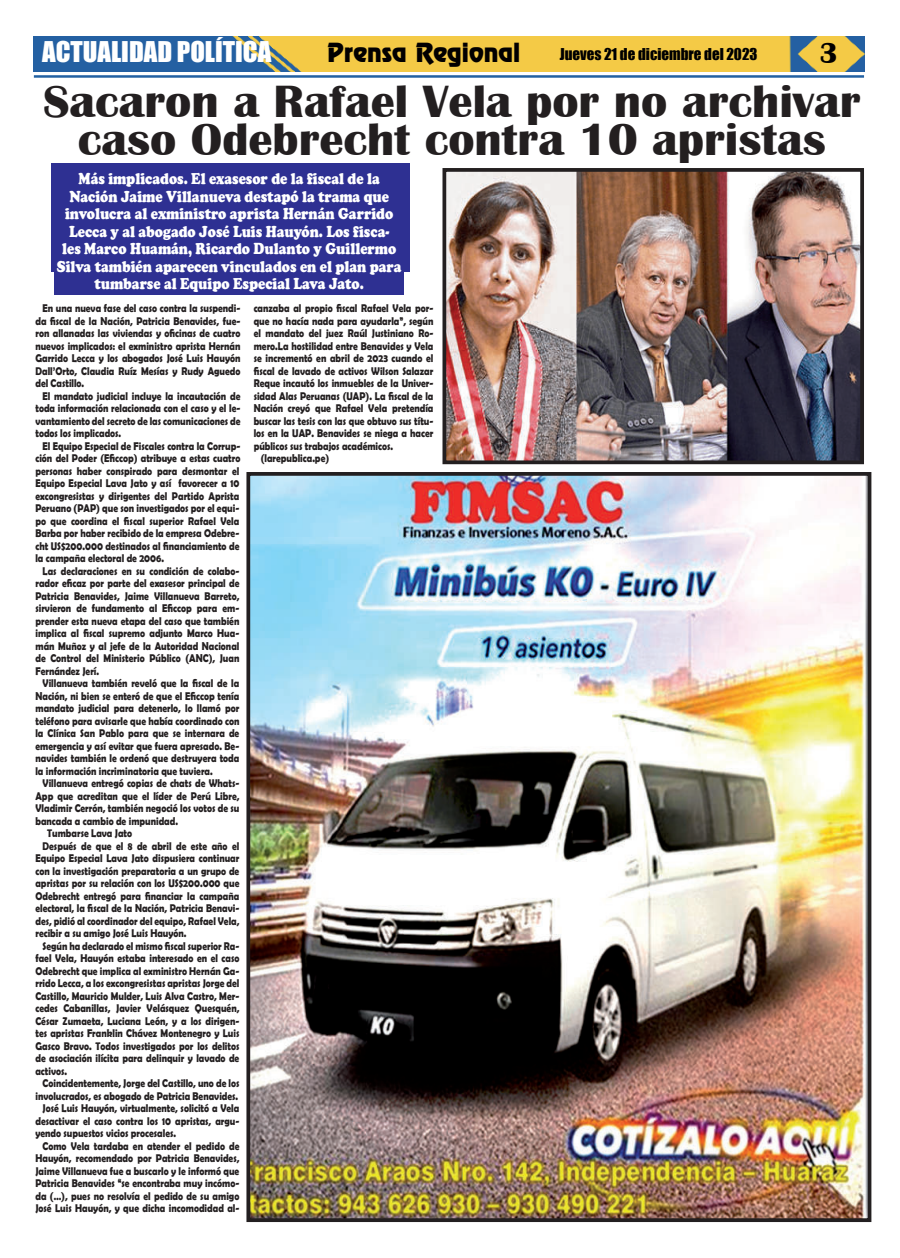
<style>
.page{position:relative;width:900px;height:1258px;background:#fff}
.page>*{position:absolute;margin:0;border:0;box-sizing:border-box;transform-origin:0 0}
.t1{font:700 46.5px/38.8px "Britannic";color:#231f20;text-align:center;scale:1.04 1}
.t2{font:700 30px "Britannic";color:#020000}
.t3{font:26.25px "Impact";color:#fff}
.t4{font:23.75px "Renfrew Normal";color:#020000}
.t5{font:900 16.25px/17.5px "Cooper";color:#fff;text-align:center;scale:.84 1}
.t6{font:15px "Impact";color:#000}
.t7{font:700 11.25px/12.5px "Berlin Sans FB Demi";color:#231f20;text-align:justify;scale:.84 1}
</style>
<div class="page">
<hr style="left:34px;top:75px;width:830px;height:3px;background:#2361a2">
<img style="left:34px;top:36px;width:830px;height:36px">
<img style="left:251px;top:477px;width:615px;height:740px">
<div style="left:246px;top:472px;width:625px;height:750px;border:4px solid #231f20"></div>
<img style="left:448px;top:173px;width:411px;height:286px">
<div style="left:443px;top:168px;width:421px;height:296px;border:4px solid #231f20"></div>
<div style="left:52px;top:163px;width:358px;height:109px;background:#2e3092"></div>
<div style="left:55px;top:170px;width:349px;height:125px;background:#2e3092"></div>
<h3 class="t3" style="left:42px;top:40px;width:231px">ACTUALIDAD POLÍTICA</h3>
<h3 class="t4" style="left:327px;top:42px;width:194px">Prensa Regional</h3>
<h3 class="t6" style="left:560px;top:47px;width:199px">Jueves 21 de diciembre del 2023</h3>
<h2 class="t2" style="left:820px;top:43px;width:20px">3</h2>
<h1 class="t1" style="left:43px;top:85px;width:788px">Sacaron a Rafael Vela por no archivar caso Odebrecht contra 10 apristas</h1>
<p class="t5" style="left:57px;top:171px;width:412px">Más implicados. El exasesor de la fiscal de la Nación Jaime Villanueva destapó la trama que involucra al exministro aprista Hernán Garrido Lecca y al abogado José Luis Hauyón. Los fisca-<br>les Marco Huamán, Ricardo Dulanto y Guillermo Silva también aparecen vinculados en el plan para tumbarse al Equipo Especial Lava Jato.</p>
<p class="t7" style="left:35px;top:303px;width:246px;text-indent:7px">En una nueva fase del caso contra la suspendi&shy;da fiscal de la Nación, Patricia Benavides, fue&shy;ron allanadas las viviendas y oficinas de cuatro nuevos implicados: el exministro aprista Hernán Garrido Lecca y los abogados José Luis Hauyón Dall’Orto, Claudia Ruíz Mesías y Rudy Aguedo del Castillo.</p>
<p class="t7" style="left:35px;top:390px;width:246px;text-indent:7px">El mandato judicial incluye la incautación de toda información relacionada con el caso y el le&shy;vantamiento del secreto de las comunicaciones de todos los implicados.</p>
<p class="t7" style="left:35px;top:440px;width:246px;text-indent:7px">El Equipo Especial de Fiscales contra la Corrup&shy;ción del Poder (Eficcop) atribuye a estas cuatro personas haber conspirado para desmontar el Equipo Especial Lava Jato y así favorecer a 10 excongresistas y dirigentes del Partido Aprista Peruano (PAP) que son investigados por el equi&shy;po que coordina el fiscal superior Rafael Vela Barba por haber recibido de la empresa Odebre&shy;cht US$200.000 destinados al financiamiento de la campaña electoral de 2006.</p>
<p class="t7" style="left:35px;top:565px;width:244px;text-indent:7px">Las declaraciones en su condición de colabo&shy;rador eficaz por parte del exasesor principal de Patricia Benavides, Jaime Villanueva Barreto, sirvieron de fundamento al Eficcop para em&shy;prender esta nueva etapa del caso que también implica al fiscal supremo adjunto Marco Hua&shy;mán Muñoz y al jefe de la Autoridad Nacional de Control del Ministerio Público (ANC), Juan Fernández Jerí.</p>
<p class="t7" style="left:35px;top:677px;width:244px;text-indent:7px">Villanueva también reveló que la fiscal de la Nación, ni bien se enteró de que el Eficcop tenía mandato judicial para detenerlo, lo llamó por teléfono para avisarle que había coordinado con la Clínica San Pablo para que se internara de emergencia y así evitar que fuera apresado. Be&shy;navides también le ordenó que destruyera toda la información incriminatoria que tuviera.</p>
<p class="t7" style="left:43px;top:778px;width:236px">Villanueva entregó copias de chats de Whats-</p>
<p class="t7" style="left:35px;top:790px;width:244px">App que acreditan que el líder de Perú Libre,</p>
<p class="t7" style="left:35px;top:803px;width:244px">Vladimir Cerrón, también negoció los votos de su</p>
<p class="t7" style="left:35px;top:815px;width:171px">bancada a cambio de impunidad.</p>
<p class="t7" style="left:47px;top:828px;width:103px">Tumbarse Lava Jato</p>
<p class="t7" style="left:43px;top:840px;width:236px">Después de que el 8 de abril de este año el</p>
<p class="t7" style="left:35px;top:853px;width:244px">Equipo Especial Lava Jato dispusiera continuar</p>
<p class="t7" style="left:35px;top:865px;width:244px">con la investigación preparatoria a un grupo de</p>
<p class="t7" style="left:35px;top:878px;width:244px">apristas por su relación con los US$200.000 que</p>
<p class="t7" style="left:35px;top:889px;width:244px">Odebrecht entregó para financiar la campaña</p>
<p class="t7" style="left:35px;top:902px;width:244px">electoral, la fiscal de la Nación, Patricia Benavi-</p>
<p class="t7" style="left:35px;top:915px;width:244px">des, pidió al coordinador del equipo, Rafael Vela,</p>
<p class="t7" style="left:35px;top:928px;width:181px">recibir a su amigo José Luis Hauyón.</p>
<p class="t7" style="left:43px;top:939px;width:236px">Según ha declarado el mismo fiscal superior Ra-</p>
<p class="t7" style="left:35px;top:953px;width:244px">fael Vela, Hauyón estaba interesado en el caso</p>
<p class="t7" style="left:35px;top:965px;width:244px">Odebrecht que implica al exministro Hernán Ga-</p>
<p class="t7" style="left:35px;top:978px;width:244px">rrido Lecca, a los excongresistas apristas Jorge del</p>
<p class="t7" style="left:35px;top:990px;width:244px">Castillo, Mauricio Mulder, Luis Alva Castro, Mer-</p>
<p class="t7" style="left:35px;top:1003px;width:244px">cedes Cabanillas, Javier Velásquez Quesquén,</p>
<p class="t7" style="left:35px;top:1015px;width:244px">César Zumaeta, Luciana León, y a los dirigen-</p>
<p class="t7" style="left:35px;top:1028px;width:244px">tes apristas Franklin Chávez Montenegro y Luis</p>
<p class="t7" style="left:35px;top:1040px;width:244px">Gasco Bravo. Todos investigados por los delitos</p>
<p class="t7" style="left:35px;top:1053px;width:244px">de asociación ilícita para delinquir y lavado de</p>
<p class="t7" style="left:35px;top:1065px;width:39px">activos.</p>
<p class="t7" style="left:43px;top:1078px;width:236px">Coincidentemente, Jorge del Castillo, uno de los</p>
<p class="t7" style="left:35px;top:1090px;width:243px">involucrados, es abogado de Patricia Benavides.</p>
<p class="t7" style="left:43px;top:1103px;width:236px">José Luis Hauyón, virtualmente, solicitó a Vela</p>
<p class="t7" style="left:35px;top:1115px;width:244px">desactivar el caso contra los 10 apristas, argu-</p>
<p class="t7" style="left:35px;top:1128px;width:169px">yendo supuestos vicios procesales.</p>
<p class="t7" style="left:43px;top:1140px;width:236px">Como Vela tardaba en atender el pedido de</p>
<p class="t7" style="left:35px;top:1153px;width:244px">Hauyón, recomendado por Patricia Benavides,</p>
<p class="t7" style="left:35px;top:1165px;width:244px">Jaime Villanueva fue a buscarlo y le informó que</p>
<p class="t7" style="left:35px;top:1177px;width:244px">Patricia Benavides “se encontraba muy incómo-</p>
<p class="t7" style="left:35px;top:1190px;width:244px">da (…), pues no resolvía el pedido de su amigo</p>
<p class="t7" style="left:35px;top:1202px;width:244px">José Luis Hauyón, y que dicha incomodidad al-</p>
<p class="t7" style="left:254px;top:302px;width:216px">canzaba al propio fiscal Rafael Vela por-</p>
<p class="t7" style="left:254px;top:315px;width:216px">que no hacía nada para ayudarla”, según</p>
<p class="t7" style="left:254px;top:328px;width:215px">el mandato del juez Raúl Justiniano Ro-</p>
<p class="t7" style="left:254px;top:340px;width:216px">mero.La hostilidad entre Benavides y Vela</p>
<p class="t7" style="left:254px;top:353px;width:216px">se incrementó en abril de 2023 cuando el</p>
<p class="t7" style="left:254px;top:364px;width:216px">fiscal de lavado de activos Wilson Salazar</p>
<p class="t7" style="left:254px;top:378px;width:216px">Reque incautó los inmuebles de la Univer-</p>
<p class="t7" style="left:254px;top:389px;width:216px">sidad Alas Peruanas (UAP). La fiscal de la</p>
<p class="t7" style="left:254px;top:403px;width:216px">Nación creyó que Rafael Vela pretendía</p>
<p class="t7" style="left:254px;top:415px;width:216px">buscar las tesis con las que obtuvo sus títu-</p>
<p class="t7" style="left:254px;top:428px;width:216px">los en la UAP. Benavides se niega a hacer</p>
<p class="t7" style="left:254px;top:440px;width:168px">públicos sus trabajos académicos.</p>
<p class="t7" style="left:261px;top:453px;width:83px">(larepublica.pe)</p>
</div>
